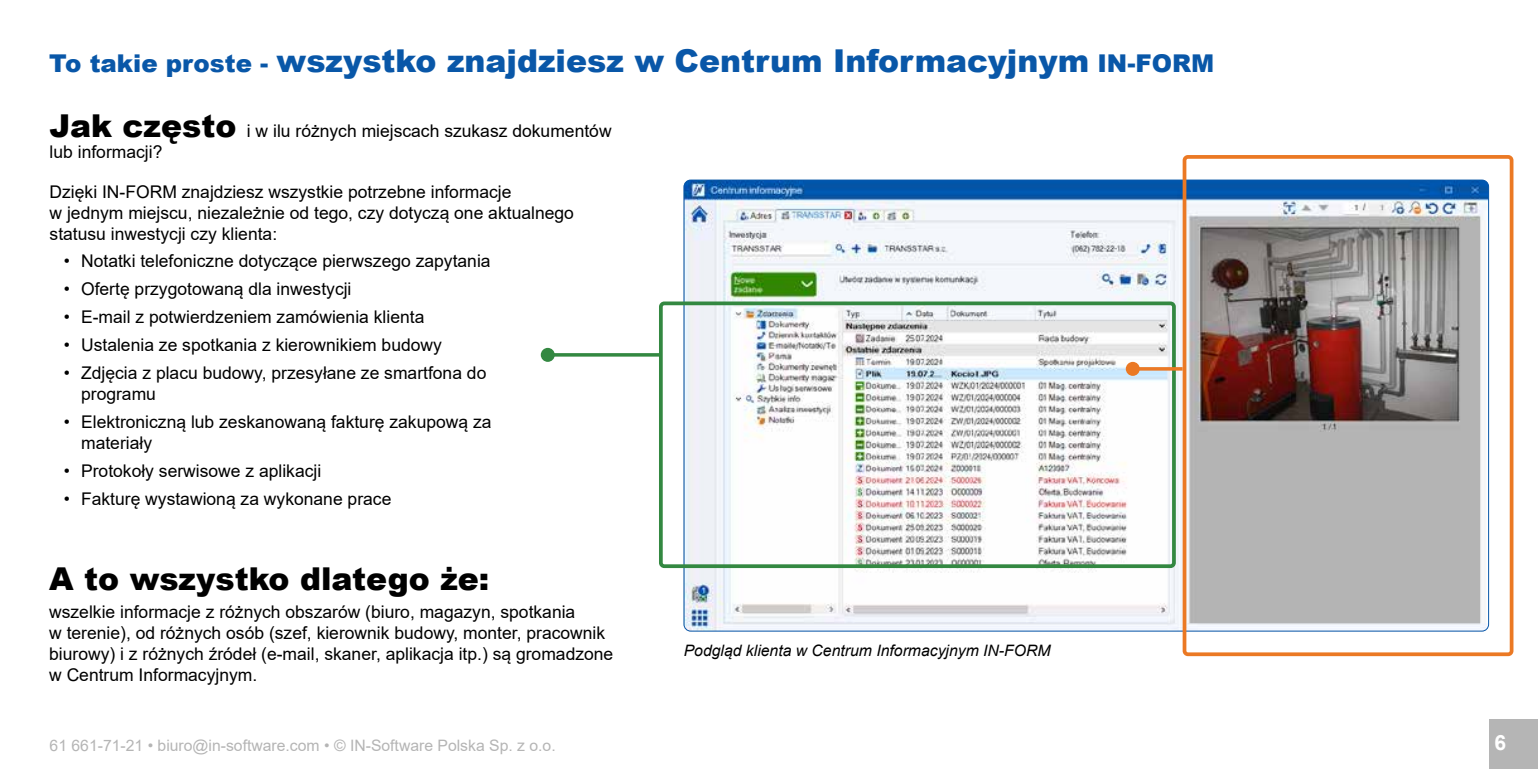
<style>
.page{position:relative;width:1538px;height:769px;background:#fff}
.page>*{position:absolute;margin:0;border:0;box-sizing:border-box;transform-origin:0 0}
.t1{font:900 31.5px "Arial";color:#0957a8}
.t2{font:900 31.5px "Arial";color:#000}
.t3{font:700 21px "Arial";color:#fff}
.t4{font:17.5px/21px "Arial";color:#000}
.t5{font:15.75px "Arial";color:#b5b5b5}
.t6{font:italic 15.75px "Arial";color:#000}
.s1{font-size:24.5px}
.s2{font-weight:900;font-size:31.5px}
</style>
<div class="page">
<div style="left:1489px;top:719px;width:49px;height:50px;background:#b5b5b5"></div>
<svg style="left:555px;top:353px;width:104px;height:4px"></svg>
<div style="left:541px;top:348px;width:14px;height:14px;background:#338841;border-radius:50%"></div>
<img style="left:684px;top:180px;width:805px;height:451px">
<div style="left:659px;top:301px;width:517px;height:267px;border:4px solid #338841;border-radius:3px"></div>
<div style="left:1182px;top:155px;width:331px;height:501px;border:4px solid #eb7924;border-radius:3px"></div>
<svg style="left:1140px;top:367px;width:42px;height:4px"></svg>
<div style="left:1126px;top:362px;width:14px;height:14px;background:#eb7924;border-radius:50%"></div>
<h1 class="t1" style="left:49px;top:38px;width:1167px"><span class="s1">To takie proste -</span> wszystko znajdziesz w Centrum Informacyjnym <span class="s1">IN-FORM</span></h1>
<p class="t4" style="left:50px;top:120px;width:563px"><span class="s2">Jak często</span> i w ilu różnych miejscach szukasz dokumentów lub informacji?</p>
<p class="t4" style="left:50px;top:181px;width:526px">Dzięki IN-FORM znajdziesz wszystkie potrzebne informacje<br>w jednym miejscu, niezależnie od tego, czy dotyczą one aktualnego statusu inwestycji czy klienta:</p>
<p class="t4" style="left:64px;top:250px;width:428px">• Notatki telefoniczne dotyczące pierwszego zapytania</p>
<p class="t4" style="left:64px;top:278px;width:289px">• Ofertę przygotowaną dla inwestycji</p>
<p class="t4" style="left:64px;top:306px;width:362px">• E-mail z potwierdzeniem zamówienia klienta</p>
<p class="t4" style="left:64px;top:334px;width:380px">• Ustalenia ze spotkania z kierownikiem budowy</p>
<p class="t4" style="left:81px;top:362px;width:407px;text-indent:-17px">• Zdjęcia z placu budowy, przesyłane ze smartfona do programu</p>
<p class="t4" style="left:81px;top:411px;width:412px;text-indent:-17px">• Elektroniczną lub zeskanowaną fakturę zakupową za materiały</p>
<p class="t4" style="left:64px;top:460px;width:259px">• Protokoły serwisowe z aplikacji</p>
<p class="t4" style="left:64px;top:488px;width:329px">• Fakturę wystawioną za wykonane prace</p>
<h1 class="t2" style="left:49px;top:556px;width:442px">A to wszystko dlatego że:</h1>
<p class="t4" style="left:49px;top:601px;width:566px">wszelkie informacje z różnych obszarów (biuro, magazyn, spotkania<br>w terenie), od różnych osób (szef, kierownik budowy, monter, pracownik biurowy) i z różnych źródeł (e-mail, skaner, aplikacja itp.) są gromadzone w Centrum Informacyjnym.</p>
<p class="t6" style="left:684px;top:640px;width:368px">Podgląd klienta w Centrum Informacyjnym IN-FORM</p>
<p class="t5" style="left:50px;top:734px;width:508px">61 661-71-21 • biuro@in-software.com • © IN-Software Polska Sp. z o.o.</p>
<p class="t3" style="left:1494px;top:727px;width:13px">6</p>
</div>
